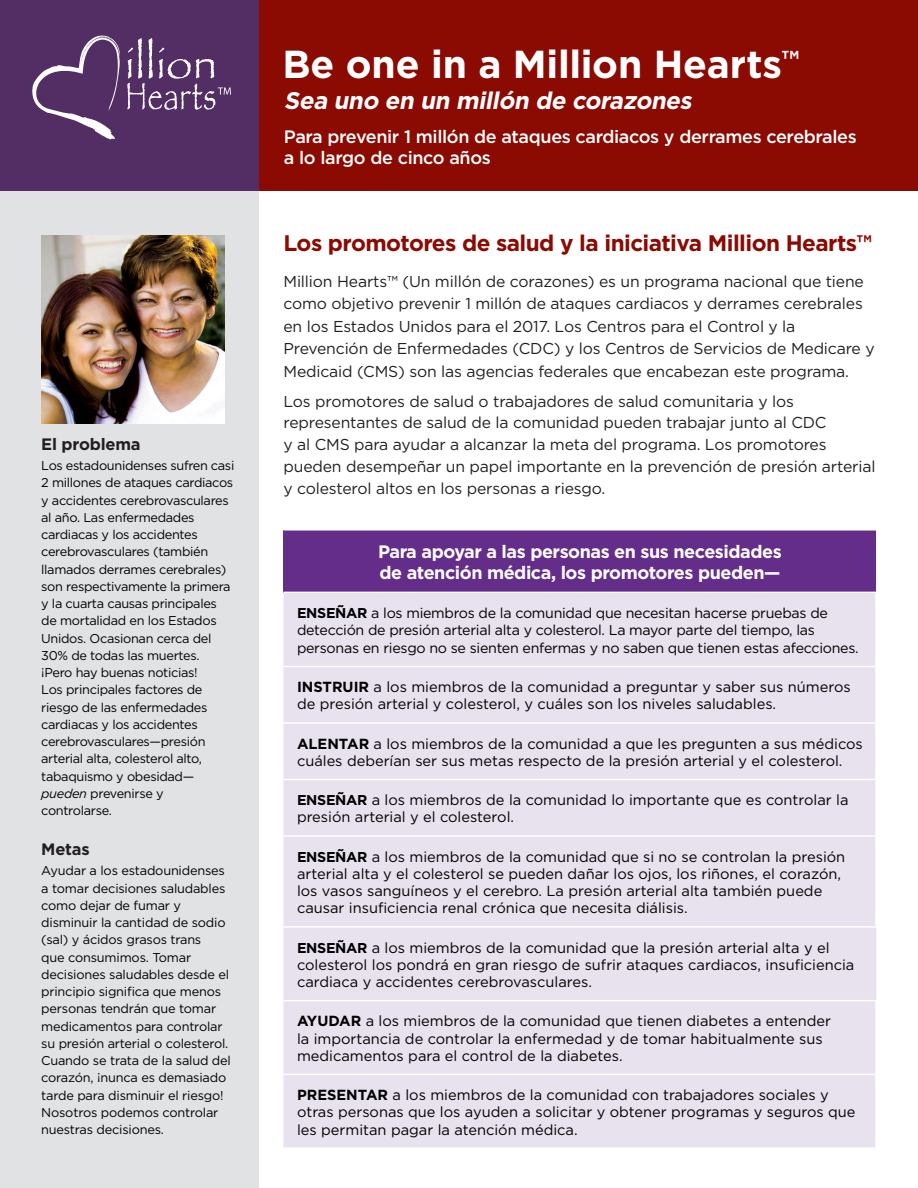
<style>
.page{position:relative;width:918px;height:1188px;background:#fff}
.page>*{position:absolute;margin:0;border:0;box-sizing:border-box;transform-origin:0 0}
.t1{font:700 39px "Gotham";letter-spacing:-.005em;color:#fff}
.t2{font:italic 700 24px "Gotham";color:#fff}
.t3{font:700 22.5px "Gotham";letter-spacing:-.025em;color:#8b0a02}
.t4{font:500 18px/21px "Gotham";letter-spacing:-.02em;color:#fff}
.t5{font:700 18px/20.7px "Gotham";letter-spacing:-.025em;color:#fff}
.t6{font:700 16.5px "Gotham";letter-spacing:-.01em;color:#231f20}
.t7{font:15.75px/22.5px "Gotham";letter-spacing:-.01em;color:#231f20}
.t8{font:14.7px/17.2px "Gotham";color:#000}
.t9{font:14.25px/17.7px "Gotham";letter-spacing:-.02em;color:#000}
.t10{font:12.75px/17.2px "Gotham";letter-spacing:-.025em;color:#000}
.s1{font-style:italic}
.s2{font-weight:700}
.s3{font-weight:700;font-size:14.25px}
</style>
<div class="page">
<div style="left:0;top:190px;width:258px;height:998px;background:#e1e2e4"></div>
<div style="left:258px;top:0;width:660px;height:190px;background:#8b0a02"></div>
<div style="left:0;top:0;width:258px;height:190px;background:#522e64"></div>
<svg style="left:32px;top:36px;width:88px;height:103px"></svg>
<svg style="left:127px;top:38px;width:104px;height:72px"></svg>
<img style="left:41px;top:235px;width:184px;height:188px">
<div style="left:284px;top:530px;width:592px;height:62px;background:#642d89"></div>
<div style="left:284px;top:593px;width:592px;height:554px;background:#e8e1ee"></div>
<hr style="left:875px;top:593px;width:3px;height:74px;background:#fff">
<hr style="left:875px;top:667px;width:3px;height:56px;background:#fff">
<hr style="left:875px;top:723px;width:3px;height:56px;background:#fff">
<hr style="left:875px;top:779px;width:3px;height:57px;background:#fff">
<hr style="left:875px;top:836px;width:3px;height:90px;background:#fff">
<hr style="left:875px;top:1001px;width:3px;height:73px;background:#fff">
<hr style="left:875px;top:1074px;width:3px;height:73px;background:#fff">
<hr style="left:284px;top:529px;width:592px;height:2px;background:#fff">
<hr style="left:284px;top:666px;width:591px;height:1px;background:#fff">
<hr style="left:284px;top:722px;width:591px;height:2px;background:#fff">
<hr style="left:284px;top:779px;width:591px;height:1px;background:#fff">
<hr style="left:284px;top:835px;width:591px;height:2px;background:#fff">
<hr style="left:284px;top:926px;width:594px;height:2px;background:#fff">
<hr style="left:284px;top:1000px;width:594px;height:1px;background:#fff">
<hr style="left:284px;top:1074px;width:591px;height:1px;background:#fff">
<p class="t6" style="left:41px;top:434px;width:101px">El problema</p>
<p class="t10" style="left:41px;top:457px;width:195px">Los estadounidenses sufren casi<br>2 millones de ataques cardiacos y accidentes cerebrovasculares al año. Las enfermedades cardiacas y los accidentes cerebrovasculares (también llamados derrames cerebrales) son respectivamente la primera y la cuarta causas principales de mortalidad en los Estados<br>Unidos. Ocasionan cerca del<br>30% de todas las muertes.<br>¡Pero hay buenas noticias!<br>Los principales factores de riesgo de las enfermedades cardiacas y los accidentes cerebrovasculares—presión arterial alta, colesterol alto, tabaquismo y obesidad— <span class="s1">pueden</span> prevenirse y controlarse.</p>
<p class="t6" style="left:41px;top:839px;width:50px">Metas</p>
<p class="t10" style="left:41px;top:862px;width:191px">Ayudar a los estadounidenses a tomar decisiones saludables como dejar de fumar y disminuir la cantidad de sodio (sal) y ácidos grasos trans<br>que consumimos. Tomar decisiones saludables desde el principio significa que menos personas tendrán que tomar medicamentos para controlar su presión arterial o colesterol.<br>Cuando se trata de la salud del corazón, ¡nunca es demasiado tarde para disminuir el riesgo!<br>Nosotros podemos controlar nuestras decisiones.</p>
<h1 class="t1" style="left:282px;top:41px;width:519px">Be one in a Million Hearts<sup>™</sup></h1>
<h2 class="t2" style="left:284px;top:87px;width:414px">Sea uno en un millón de corazones</h2>
<p class="t4" style="left:284px;top:126px;width:574px">Para prevenir 1 millón de ataques cardiacos y derrames cerebrales a lo largo de cinco años</p>
<h3 class="t3" style="left:284px;top:230px;width:590px">Los promotores de salud y la iniciativa Million Hearts™</h3>
<p class="t7" style="left:284px;top:270px;width:593px">Million Hearts™ (Un millón de corazones) es un programa nacional que tiene como objetivo prevenir 1 millón de ataques cardiacos y derrames cerebrales en los Estados Unidos para el 2017. Los Centros para el Control y la Prevención de Enfermedades (CDC) y los Centros de Servicios de Medicare y Medicaid (CMS) son las agencias federales que encabezan este programa.</p>
<p class="t7" style="left:284px;top:390px;width:594px;line-height:21.8px">Los promotores de salud o trabajadores de salud comunitaria y los representantes de salud de la comunidad pueden trabajar junto al CDC<br>y al CMS para ayudar a alcanzar la meta del programa. Los promotores pueden desempeñar un papel importante en la prevención de presión arterial y colesterol altos en los personas a riesgo.</p>
<p class="t5" style="left:378px;top:541px;width:405px">Para apoyar a las personas en sus necesidades de atención médica, los promotores pueden—</p>
<p class="t9" style="left:297px;top:604px;width:563px"><span class="s2">ENSEÑAR</span> a los miembros de la comunidad que necesitan hacerse pruebas de detección de presión arterial alta y colesterol. La mayor parte del tiempo, las personas en riesgo no se sienten enfermas y no saben que tienen estas afecciones.</p>
<p class="t8" style="left:297px;top:678px;width:555px"><span class="s2">INSTRUIR</span> a los miembros de la comunidad a preguntar y saber sus números de presión arterial y colesterol, y cuáles son los niveles saludables.</p>
<p class="t8" style="left:297px;top:735px;width:567px"><span class="s2">ALENTAR</span> a los miembros de la comunidad a que les pregunten a sus médicos cuáles deberían ser sus metas respecto de la presión arterial y el colesterol.</p>
<p class="t8" style="left:297px;top:791px;width:553px"><span class="s3">ENSEÑAR</span> a los miembros de la comunidad lo importante que es controlar la presión arterial y el colesterol.</p>
<p class="t8" style="left:297px;top:848px;width:550px"><span class="s3">ENSEÑAR</span> a los miembros de la comunidad que si no se controlan la presión arterial alta y el colesterol se pueden dañar los ojos, los riñones, el corazón, los vasos sanguíneos y el cerebro. La presión arterial alta también puede causar insuficiencia renal crónica que necesita diálisis.</p>
<p class="t8" style="left:297px;top:939px;width:559px"><span class="s3">ENSEÑAR</span> a los miembros de la comunidad que la presión arterial alta y el colesterol los pondrá en gran riesgo de sufrir ataques cardiacos, insuficiencia cardiaca y accidentes cerebrovasculares.</p>
<p class="t8" style="left:297px;top:1012px;width:536px"><span class="s2">AYUDAR</span> a los miembros de la comunidad que tienen diabetes a entender la importancia de controlar la enfermedad y de tomar habitualmente sus medicamentos para el control de la diabetes.</p>
<p class="t8" style="left:297px;top:1086px;width:560px"><span class="s2">PRESENTAR</span> a los miembros de la comunidad con trabajadores sociales y otras personas que los ayuden a solicitar y obtener programas y seguros que les permitan pagar la atención médica.</p>
</div>
